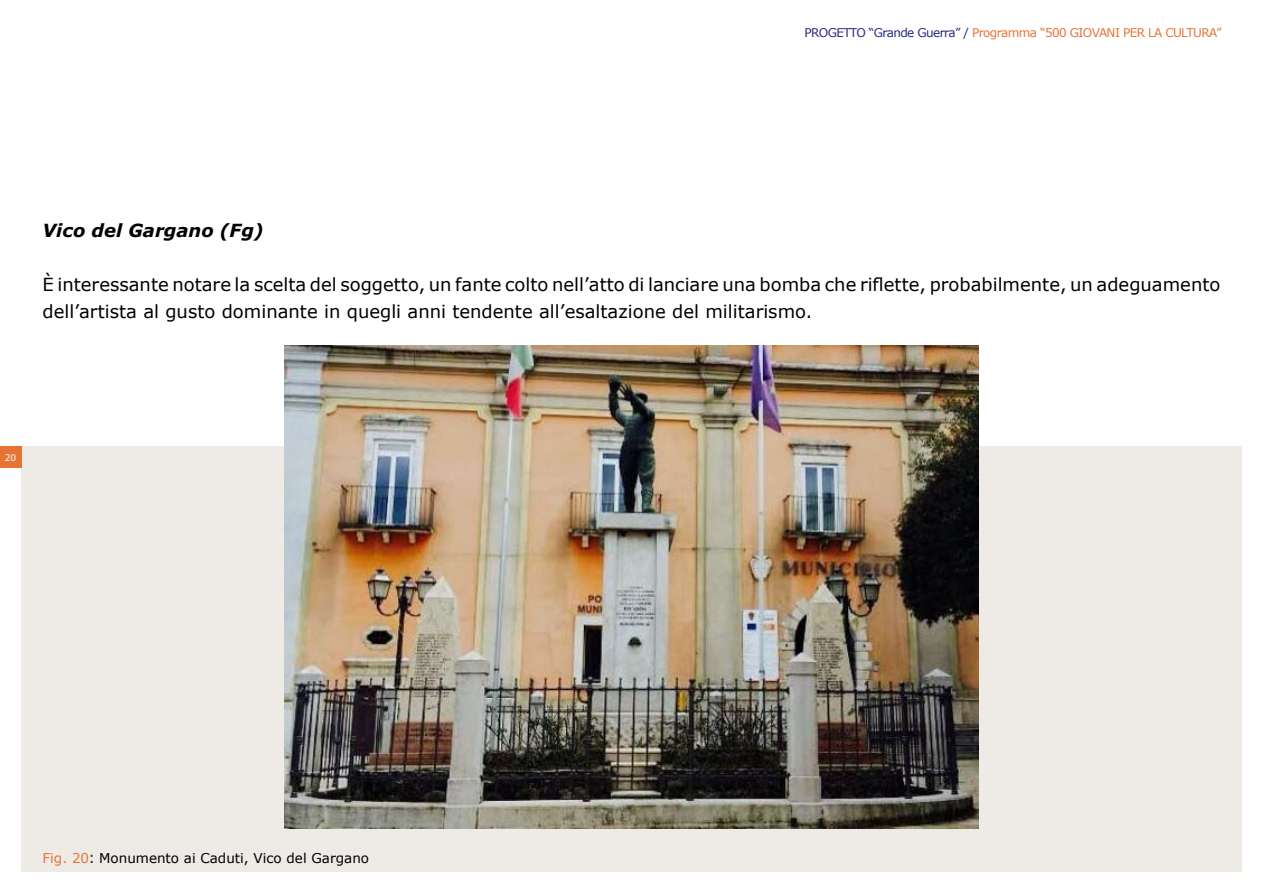
<style>
.page{position:relative;width:1263px;height:893px;background:#fff}
.page>*{position:absolute;margin:0;border:0;box-sizing:border-box;transform-origin:0 0}
.t1{font:18px/27px "Verdana";color:#000}
.t2{font:italic 700 18px "Verdana";color:#000}
.t3{font:13.5px "Verdana";color:#000}
.t4{font:12px "Verdana";letter-spacing:-.05em;color:#e67436}
.t5{font:9px "Verdana";color:#fff}
.s1{color:#292983}
.s2{color:#e67436}
.s3{font-family:"Tahoma";font-size:15px;color:#303030}
</style>
<div class="page">
<div style="left:21px;top:446px;width:1221px;height:426px;background:#eeeae6"></div>
<div style="left:0;top:446px;width:21px;height:22px;background:#e67436"></div>
<img style="left:285px;top:345px;width:693px;height:483px">
<p class="t4" style="left:804px;top:25px;width:418px"><span class="s1">PROGETTO “Grande Guerra” /</span> Programma “500 GIOVANI PER LA CULTURA”</p>
<p class="t2" style="left:43px;top:218px;width:223px">Vico del Gargano (Fg)</p>
<p class="t1" style="left:43px;top:271px;width:1179px">È interessante notare la scelta del soggetto, un fante colto nell’atto di lanciare una bomba che riflette, probabilmente, un adeguamento dell’artista al gusto dominante in quegli anni tendente all’esaltazione del militarismo.</p>
<p class="t5" style="left:5px;top:451px;width:13px">20</p>
<p class="t3" style="left:43px;top:849px;width:328px"><span class="s2">Fig. 20</span><span class="s3">:</span> Monumento ai Caduti, Vico del Gargano</p>
</div>
